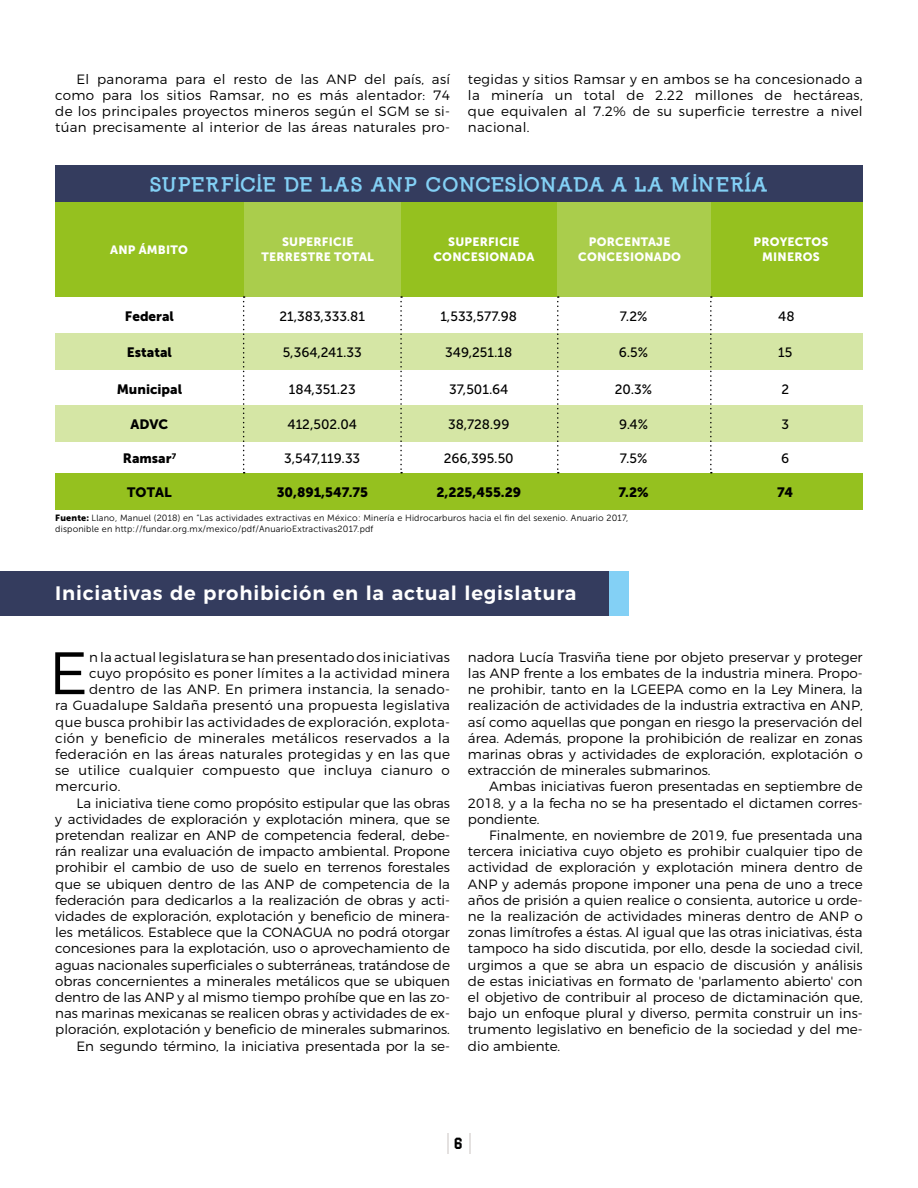
<style>
.page{position:relative;width:918px;height:1188px;background:#fff}
.page>*{position:absolute;margin:0;border:0;box-sizing:border-box;transform-origin:0 0}
.t1{font:300 59.85px "Montserrat";color:#000}
.t2{font:600 19.5px "Montserrat";letter-spacing:.04em;color:#fff}
.t3{font:900 19.5px "Nilland";letter-spacing:.05em;color:#83d0f5}
.t4{font:16.5px "Blockletter";color:#000}
.t5{font:300 13.5px/16.2px "Montserrat";letter-spacing:-.005em;color:#000;text-align:justify}
.t6{font:300 13.5px "Montserrat";letter-spacing:.02em;color:#000}
.t7{font:13.5px "Museo Sans 500";color:#000}
.t8{font:13.5px "Museo Sans 900";color:#000}
.t9{font:12px/14.4px "Museo Sans 900";letter-spacing:.02em;color:#fff;text-align:center}
.t10{font:9px/10.8px "Museo Sans 300";letter-spacing:.02em;color:#000}
.s1{font-family:"Museo Sans 900"}
</style>
<div class="page">
<svg style="left:448px;top:1133px;width:1px;height:20px"></svg>
<svg style="left:469px;top:1133px;width:1px;height:20px"></svg>
<div style="left:244px;top:202px;width:164px;height:94px;background:#aacd4c"></div>
<div style="left:553px;top:202px;width:164px;height:94px;background:#aacd4c"></div>
<div style="left:55px;top:333px;width:808px;height:37px;background:#d5e6a5"></div>
<div style="left:55px;top:406px;width:808px;height:36px;background:#d5e6a5"></div>
<div style="left:55px;top:473px;width:808px;height:37px;background:#95c11f"></div>
<div style="left:55px;top:165px;width:808px;height:37px;background:#343c5e"></div>
<div style="left:55px;top:202px;width:189px;height:94px;background:#95c11f"></div>
<div style="left:712px;top:202px;width:151px;height:94px;background:#95c11f"></div>
<div style="left:402px;top:202px;width:155px;height:94px;background:#95c11f"></div>
<svg style="left:243px;top:296px;width:2px;height:177px"></svg>
<svg style="left:557px;top:296px;width:2px;height:177px"></svg>
<svg style="left:710px;top:296px;width:2px;height:177px"></svg>
<svg style="left:400px;top:296px;width:2px;height:177px"></svg>
<div style="left:0;top:571px;width:628px;height:45px;background:#343c5e"></div>
<div style="left:609px;top:571px;width:19px;height:45px;background:#83d0f5"></div>
<p class="t5" style="left:55px;top:70px;width:396px;text-indent:21px">El panorama para el resto de las ANP del país, así como para los sitios Ramsar, no es más alentador: 74 de los principales proyectos mineros según el SGM se si&shy;túan precisamente al interior de las áreas naturales pro-</p>
<p class="t5" style="left:468px;top:70px;width:396px">tegidas y sitios Ramsar y en ambos se ha concesionado a la minería un total de 2.22 millones de hectáreas, que equivalen al 7.2% de su superficie terrestre a nivel nacional.</p>
<h2 class="t3" style="left:151px;top:172px;width:618px">SUPERFICIE DE LAS ANP CONCESIONADA A LA MINERÍA</h2>
<p class="t9" style="left:110px;top:242px;width:79px">ANP ÁMBITO</p>
<p class="t9" style="left:262px;top:235px;width:114px">SUPERFICIE<br>TERRESTRE TOTAL</p>
<p class="t9" style="left:433px;top:235px;width:102px">SUPERFICIE<br>CONCESIONADA</p>
<p class="t9" style="left:578px;top:235px;width:104px">PORCENTAJE<br>CONCESIONADO</p>
<p class="t9" style="left:754px;top:235px;width:76px">PROYECTOS<br>MINEROS</p>
<p class="t8" style="left:125px;top:309px;width:50px">Federal</p>
<p class="t7" style="left:280px;top:309px;width:87px">21,383,333.81</p>
<p class="t7" style="left:440px;top:309px;width:78px">1,533,577.98</p>
<p class="t7" style="left:620px;top:309px;width:29px">7.2%</p>
<p class="t7" style="left:778px;top:309px;width:18px">48</p>
<p class="t8" style="left:127px;top:344px;width:46px">Estatal</p>
<p class="t7" style="left:283px;top:345px;width:81px">5,364,241.33</p>
<p class="t7" style="left:445px;top:345px;width:69px">349,251.18</p>
<p class="t7" style="left:619px;top:345px;width:31px">6.5%</p>
<p class="t7" style="left:778px;top:345px;width:16px">15</p>
<p class="t8" style="left:117px;top:381px;width:67px">Municipal</p>
<p class="t7" style="left:289px;top:382px;width:68px">184,351.23</p>
<p class="t7" style="left:449px;top:382px;width:61px">37,501.64</p>
<p class="t7" style="left:615px;top:382px;width:39px">20.3%</p>
<p class="t7" style="left:781px;top:382px;width:9px">2</p>
<p class="t8" style="left:131px;top:416px;width:39px">ADVC</p>
<p class="t7" style="left:288px;top:417px;width:71px">412,502.04</p>
<p class="t7" style="left:448px;top:417px;width:63px">38,728.99</p>
<p class="t7" style="left:619px;top:417px;width:30px">9.4%</p>
<p class="t7" style="left:781px;top:417px;width:9px">3</p>
<p class="t8" style="left:123px;top:451px;width:55px">Ramsar<sup>7</sup></p>
<p class="t8" style="left:127px;top:484px;width:46px">TOTAL</p>
<p class="t7" style="left:284px;top:451px;width:78px">3,547,119.33</p>
<p class="t8" style="left:277px;top:484px;width:93px">30,891,547.75</p>
<p class="t7" style="left:444px;top:451px;width:71px">266,395.50</p>
<p class="t8" style="left:436px;top:484px;width:86px">2,225,455.29</p>
<p class="t7" style="left:620px;top:451px;width:29px">7.5%</p>
<p class="t8" style="left:618px;top:484px;width:32px">7.2%</p>
<p class="t7" style="left:781px;top:451px;width:10px">6</p>
<p class="t8" style="left:777px;top:484px;width:18px">74</p>
<p class="t10" style="left:55px;top:513px;width:575px"><span class="s1">Fuente:</span> Llano, Manuel (2018) en “Las actividades extractivas en México: Minería e Hidrocarburos hacia el fin del sexenio. Anuario 2017, disponible en http://fundar.org.mx/mexico/pdf/AnuarioExtractivas2017.pdf</p>
<h2 class="t2" style="left:55px;top:577px;width:523px">Iniciativas de prohibición en la actual legislatura</h2>
<h1 class="t1" style="left:49px;top:626px;width:40px">E</h1>
<p class="t6" style="left:89px;top:646px;width:362px">n la actual legislatura se han presentado dos iniciativas</p>
<p class="t6" style="left:89px;top:663px;width:362px">cuyo propósito es poner límites a la actividad minera</p>
<p class="t6" style="left:89px;top:679px;width:362px">dentro de las ANP. En primera instancia, la senado-</p>
<p class="t6" style="left:55px;top:695px;width:396px">ra Guadalupe Saldaña presentó una propuesta legislativa</p>
<p class="t6" style="left:55px;top:711px;width:396px">que busca prohibir las actividades de exploración, explota-</p>
<p class="t6" style="left:55px;top:727px;width:396px">ción y beneficio de minerales metálicos reservados a la</p>
<p class="t6" style="left:55px;top:744px;width:396px">federación en las áreas naturales protegidas y en las que</p>
<p class="t6" style="left:55px;top:760px;width:396px">se utilice cualquier compuesto que incluya cianuro o</p>
<p class="t6" style="left:55px;top:776px;width:67px">mercurio.</p>
<p class="t5" style="left:77px;top:794px;width:375px">La iniciativa tiene como propósito estipular que las obras</p>
<p class="t5" style="left:55px;top:810px;width:396px">y actividades de exploración y explotación minera, que se</p>
<p class="t5" style="left:55px;top:826px;width:396px">pretendan realizar en ANP de competencia federal, debe-</p>
<p class="t5" style="left:55px;top:842px;width:396px">rán realizar una evaluación de impacto ambiental. Propone</p>
<p class="t5" style="left:55px;top:858px;width:396px">prohibir el cambio de uso de suelo en terrenos forestales</p>
<p class="t5" style="left:55px;top:875px;width:396px">que se ubiquen dentro de las ANP de competencia de la</p>
<p class="t5" style="left:55px;top:891px;width:396px">federación para dedicarlos a la realización de obras y acti-</p>
<p class="t5" style="left:55px;top:907px;width:396px">vidades de exploración, explotación y beneficio de minera-</p>
<p class="t5" style="left:55px;top:923px;width:396px">les metálicos. Establece que la CONAGUA no podrá otorgar</p>
<p class="t5" style="left:55px;top:939px;width:396px">concesiones para la explotación, uso o aprovechamiento de</p>
<p class="t5" style="left:55px;top:956px;width:396px">aguas nacionales superficiales o subterráneas, tratándose de</p>
<p class="t5" style="left:55px;top:972px;width:396px">obras concernientes a minerales metálicos que se ubiquen</p>
<p class="t5" style="left:55px;top:988px;width:396px">dentro de las ANP y al mismo tiempo prohíbe que en las zo-</p>
<p class="t5" style="left:55px;top:1004px;width:396px">nas marinas mexicanas se realicen obras y actividades de ex-</p>
<p class="t5" style="left:55px;top:1020px;width:396px">ploración, explotación y beneficio de minerales submarinos.</p>
<p class="t5" style="left:77px;top:1037px;width:375px">En segundo término, la iniciativa presentada por la se-</p>
<p class="t5" style="left:468px;top:648px;width:396px">nadora Lucía Trasviña tiene por objeto preservar y proteger las ANP frente a los embates de la industria minera. Propo&shy;ne prohibir, tanto en la LGEEPA como en la Ley Minera, la realización de actividades de la industria extractiva en ANP, así como aquellas que pongan en riesgo la preservación del área. Además, propone la prohibición de realizar en zonas marinas obras y actividades de exploración, explotación o extracción de minerales submarinos.</p>
<p class="t5" style="left:468px;top:777px;width:396px;text-indent:21px">Ambas iniciativas fueron presentadas en septiembre de 2018, y a la fecha no se ha presentado el dictamen corres&shy;pondiente.</p>
<p class="t5" style="left:468px;top:826px;width:396px;text-indent:21px">Finalmente, en noviembre de 2019, fue presentada una tercera iniciativa cuyo objeto es prohibir cualquier tipo de actividad de exploración y explotación minera dentro de ANP y además propone imponer una pena de uno a trece años de prisión a quien realice o consienta, autorice u orde&shy;ne la realización de actividades mineras dentro de ANP o zonas limítrofes a éstas. Al igual que las otras iniciativas, ésta tampoco ha sido discutida, por ello, desde la sociedad civil, urgimos a que se abra un espacio de discusión y análisis de estas iniciativas en formato de 'parlamento abierto' con el objetivo de contribuir al proceso de dictaminación que, bajo un enfoque plural y diverso, permita construir un ins&shy;trumento legislativo en beneficio de la sociedad y del me&shy;dio ambiente.</p>
<p class="t4" style="left:455px;top:1131px;width:10px">6</p>
</div>
